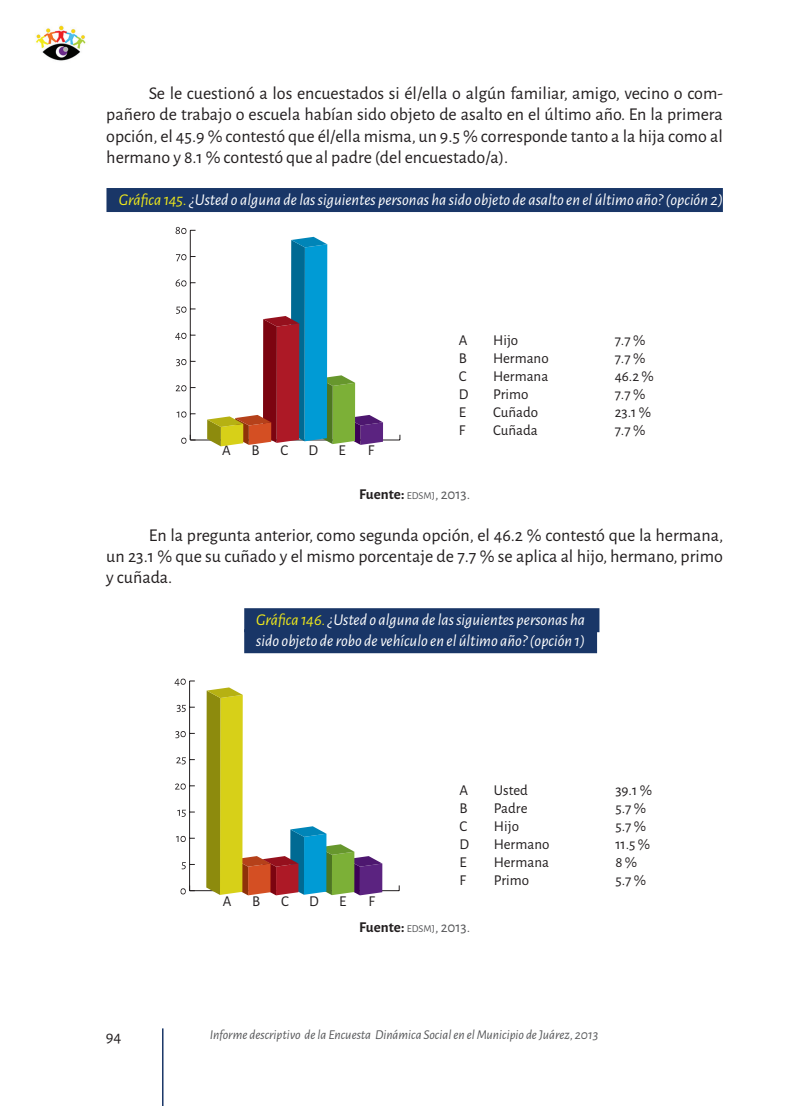
<style>
.page{position:relative;width:808px;height:1106px;background:#fff}
.page>*{position:absolute;margin:0;border:0;box-sizing:border-box;transform-origin:0 0}
.t1{font:18px/21px "Alegreya Sans";color:#231f20;text-align:justify}
.t2{font:italic 16.5px/21px "Alegreya Sans";color:#fff}
.t3{font:16.5px "Alegreya Sans";color:#231f20}
.t4{font:15px "Alegreya Sans";color:#231f20}
.t5{font:700 15px "Alegreya Sans";color:#231f20}
.t6{font:italic 13.5px "Alegreya Sans";color:#57585a}
.s1{color:#f1ea1a}
.s2{font-weight:400;font-size:10.5px;color:#57585a}
.s3{font-weight:400;color:#57585a}
</style>
<div class="page">
<hr style="left:162px;top:1028px;width:2px;height:78px;background:#193667">
<img style="left:36px;top:25px;width:50px;height:36px">
<div style="left:106px;top:188px;width:617px;height:24px;background:#193667"></div>
<div style="left:244px;top:608px;width:355px;height:24px;background:#193667"></div>
<div style="left:244px;top:629px;width:353px;height:24px;background:#193667"></div>
<hr style="left:190px;top:439px;width:210px;height:1px;background:#231f20">
<hr style="left:190px;top:230px;width:1px;height:210px;background:#231f20">
<svg style="left:181px;top:435px;width:15px;height:9px"></svg>
<svg style="left:177px;top:411px;width:19px;height:6px"></svg>
<svg style="left:176px;top:385px;width:20px;height:6px"></svg>
<svg style="left:176px;top:359px;width:20px;height:7px"></svg>
<svg style="left:175px;top:333px;width:21px;height:7px"></svg>
<svg style="left:176px;top:306px;width:20px;height:8px"></svg>
<svg style="left:176px;top:279px;width:20px;height:7px"></svg>
<svg style="left:176px;top:254px;width:20px;height:7px"></svg>
<svg style="left:176px;top:227px;width:20px;height:7px"></svg>
<svg style="left:207px;top:237px;width:176px;height:209px"></svg>
<hr style="left:190px;top:890px;width:209px;height:1px;background:#231f20">
<hr style="left:189px;top:681px;width:1px;height:209px;background:#231f20">
<svg style="left:181px;top:885px;width:14px;height:9px"></svg>
<svg style="left:182px;top:862px;width:13px;height:7px"></svg>
<svg style="left:176px;top:836px;width:19px;height:6px"></svg>
<svg style="left:177px;top:809px;width:18px;height:8px"></svg>
<svg style="left:175px;top:783px;width:20px;height:6px"></svg>
<svg style="left:176px;top:757px;width:19px;height:7px"></svg>
<svg style="left:175px;top:731px;width:20px;height:7px"></svg>
<svg style="left:177px;top:705px;width:18px;height:7px"></svg>
<svg style="left:175px;top:678px;width:20px;height:8px"></svg>
<svg style="left:206px;top:687px;width:176px;height:208px"></svg>
<p class="t1" style="left:106px;top:82px;width:618px;text-indent:43px">Se le cuestionó a los encuestados si él/ella o algún familiar, amigo, vecino o com&shy;pañero de trabajo o escuela habían sido objeto de asalto en el último año. En la primera opción, el 45.9 % contestó que él/ella misma, un 9.5 % corresponde tanto a la hija como al hermano y 8.1 % contestó que al padre (del encuestado/a).</p>
<p class="t2" style="left:119px;top:188px;width:605px"><span class="s1">Gráfica 145.</span> ¿Usted o alguna de las siguientes personas ha sido objeto de asalto en el último año? (opción 2)</p>
<p class="t4" style="left:222px;top:440px;width:10px">A</p>
<p class="t4" style="left:251px;top:440px;width:10px">B</p>
<p class="t4" style="left:280px;top:440px;width:9px">C</p>
<p class="t4" style="left:308px;top:440px;width:11px">D</p>
<p class="t4" style="left:339px;top:440px;width:9px">E</p>
<p class="t4" style="left:368px;top:440px;width:8px">F</p>
<p class="t4" style="left:459px;top:330px;width:10px">A</p>
<p class="t4" style="left:493px;top:330px;width:27px">Hijo</p>
<p class="t4" style="left:615px;top:330px;width:32px">7.7 %</p>
<p class="t4" style="left:459px;top:348px;width:10px">B</p>
<p class="t4" style="left:493px;top:348px;width:57px">Hermano</p>
<p class="t4" style="left:615px;top:348px;width:32px">7.7 %</p>
<p class="t4" style="left:459px;top:366px;width:9px">C</p>
<p class="t4" style="left:493px;top:366px;width:57px">Hermana</p>
<p class="t4" style="left:615px;top:366px;width:41px">46.2 %</p>
<p class="t4" style="left:459px;top:384px;width:11px">D</p>
<p class="t4" style="left:493px;top:384px;width:37px">Primo</p>
<p class="t4" style="left:615px;top:384px;width:32px">7.7 %</p>
<p class="t4" style="left:459px;top:402px;width:9px">E</p>
<p class="t4" style="left:493px;top:402px;width:47px">Cuñado</p>
<p class="t4" style="left:615px;top:402px;width:38px">23.1 %</p>
<p class="t4" style="left:459px;top:420px;width:8px">F</p>
<p class="t4" style="left:493px;top:420px;width:46px">Cuñada</p>
<p class="t4" style="left:615px;top:420px;width:32px">7.7 %</p>
<p class="t5" style="left:359px;top:483px;width:112px">Fuente: <span class="s2">EDSMJ</span><span class="s3">, 2013.</span></p>
<p class="t1" style="left:106px;top:523px;width:618px;text-indent:43px">En la pregunta anterior, como segunda opción, el 46.2 % contestó que la hermana, un 23.1 % que su cuñado y el mismo porcentaje de 7.7 % se aplica al hijo, hermano, primo y cuñada.</p>
<p class="t2" style="left:256px;top:608px;width:330px"><span class="s1">Gráfica 146.</span> ¿Usted o alguna de las siguientes personas ha sido objeto de robo de vehículo en el último año? (opción 1)</p>
<p class="t4" style="left:459px;top:780px;width:10px">A</p>
<p class="t4" style="left:494px;top:780px;width:36px">Usted</p>
<p class="t4" style="left:615px;top:780px;width:38px">39.1 %</p>
<p class="t4" style="left:459px;top:798px;width:10px">B</p>
<p class="t4" style="left:494px;top:798px;width:35px">Padre</p>
<p class="t4" style="left:615px;top:798px;width:32px">5.7 %</p>
<p class="t4" style="left:459px;top:816px;width:9px">C</p>
<p class="t4" style="left:494px;top:816px;width:27px">Hijo</p>
<p class="t4" style="left:615px;top:816px;width:32px">5.7 %</p>
<p class="t4" style="left:459px;top:834px;width:11px">D</p>
<p class="t4" style="left:494px;top:834px;width:57px">Hermano</p>
<p class="t4" style="left:615px;top:834px;width:36px">11.5 %</p>
<p class="t4" style="left:459px;top:852px;width:9px">E</p>
<p class="t4" style="left:494px;top:852px;width:57px">Hermana</p>
<p class="t4" style="left:615px;top:852px;width:23px">8 %</p>
<p class="t4" style="left:459px;top:870px;width:8px">F</p>
<p class="t4" style="left:494px;top:870px;width:37px">Primo</p>
<p class="t4" style="left:615px;top:870px;width:32px">5.7 %</p>
<p class="t5" style="left:359px;top:916px;width:112px">Fuente: <span class="s2">EDSMJ</span><span class="s3">, 2013.</span></p>
<p class="t4" style="left:223px;top:891px;width:10px">A</p>
<p class="t4" style="left:252px;top:891px;width:10px">B</p>
<p class="t4" style="left:281px;top:891px;width:9px">C</p>
<p class="t4" style="left:309px;top:891px;width:11px">D</p>
<p class="t4" style="left:339px;top:891px;width:9px">E</p>
<p class="t4" style="left:369px;top:891px;width:8px">F</p>
<p class="t3" style="left:106px;top:1025px;width:17px">94</p>
<p class="t6" style="left:210px;top:1025px;width:390px">Informe descriptivo de la Encuesta Dinámica Social en el Municipio de Juárez, 2013</p>
</div>
